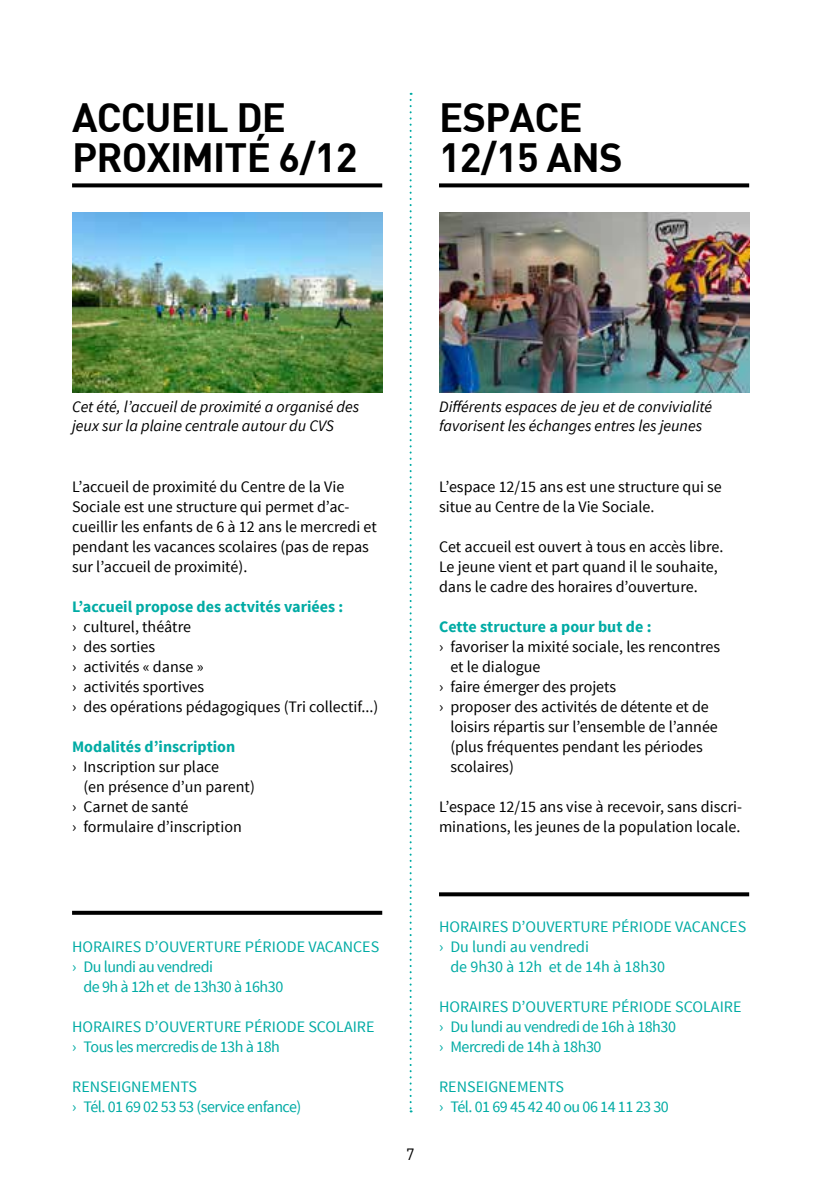
<style>
.page{position:relative;width:840px;height:1191px;background:#fff}
.page>*{position:absolute;margin:0;border:0;box-sizing:border-box;transform-origin:0 0}
.t1{font:40px/40px "DIN Bold";letter-spacing:-.02em;color:#000}
.t2{font:16px/20px "Source Sans Pro";color:#000}
.t3{font:16px/20px "Source Sans Pro";letter-spacing:-.03em;color:#00aba4}
.t4{font:16px/20px "Source Sans Pro";color:#00aba4}
.t5{font:italic 16px/19.2px "Source Sans Pro";color:#000}
.t6{font:700 16px "Source Sans Pro";color:#00aba4}
.t7{font:16px "DIN";color:#000}
</style>
<div class="page">
<hr style="left:0;top:0;width:1px;height:1191px;background:#00aba4">
<svg style="left:72px;top:183px;width:310px;height:4px"></svg>
<svg style="left:439px;top:183px;width:309px;height:4px"></svg>
<svg style="left:72px;top:910px;width:310px;height:4px"></svg>
<svg style="left:439px;top:892px;width:309px;height:4px"></svg>
<img style="left:72px;top:212px;width:310px;height:180px">
<img style="left:439px;top:212px;width:309px;height:180px">
<svg style="left:409px;top:93px;width:2px;height:1019px"></svg>
<h1 class="t1" style="left:72px;top:96px;width:287px">ACCUEIL DE<br>PROXIMITÉ 6/12</h1>
<h1 class="t1" style="left:439px;top:96px;width:185px">ESPACE<br>12/15 ANS</h1>
<p class="t5" style="left:72px;top:397px;width:288px">Cet été, l’accueil de proximité a organisé des jeux sur la plaine centrale autour du CVS</p>
<p class="t5" style="left:439px;top:397px;width:274px">Différents espaces de jeu et de convivialité favorisent les échanges entres les jeunes</p>
<p class="t2" style="left:72px;top:477px;width:306px">L’accueil de proximité du Centre de la Vie Sociale est une structure qui permet d’ac&shy;cueillir les enfants de 6 à 12 ans le mercredi et pendant les vacances scolaires (pas de repas sur l’accueil de proximité).</p>
<p class="t6" style="left:72px;top:596px;width:273px">L’accueil propose des actvités variées :</p>
<p class="t2" style="left:72px;top:617px;width:307px">› culturel, théâtre<br>› des sorties<br>› activités « danse »<br>› activités sportives<br>› des opérations pédagogiques (Tri collectif...)</p>
<p class="t6" style="left:72px;top:736px;width:165px">Modalités d’inscription</p>
<p class="t2" style="left:72px;top:757px;width:148px">› Inscription sur place</p>
<p class="t2" style="left:83px;top:777px;width:173px">(en présence d’un parent)</p>
<p class="t2" style="left:72px;top:797px;width:118px">› Carnet de santé</p>
<p class="t2" style="left:72px;top:817px;width:171px">› formulaire d’inscription</p>
<p class="t2" style="left:439px;top:477px;width:284px">L’espace 12/15 ans est une structure qui se situe au Centre de la Vie Sociale.</p>
<p class="t2" style="left:439px;top:537px;width:286px">Cet accueil est ouvert à tous en accès libre.<br>Le jeune vient et part quand il le souhaite, dans le cadre des horaires d’ouverture.</p>
<p class="t6" style="left:439px;top:616px;width:214px">Cette structure a pour but de :</p>
<p class="t2" style="left:439px;top:637px;width:282px">› favoriser la mixité sociale, les rencontres</p>
<p class="t2" style="left:450px;top:657px;width:92px">et le dialogue</p>
<p class="t2" style="left:439px;top:677px;width:178px">› faire émerger des projets</p>
<p class="t2" style="left:439px;top:697px;width:271px">› proposer des activités de détente et de</p>
<p class="t2" style="left:450px;top:717px;width:269px">loisirs répartis sur l’ensemble de l’année</p>
<p class="t2" style="left:450px;top:737px;width:254px">(plus fréquentes pendant les périodes</p>
<p class="t2" style="left:450px;top:757px;width:65px">scolaires)</p>
<p class="t2" style="left:439px;top:797px;width:304px">L’espace 12/15 ans vise à recevoir, sans discri&shy;minations, les jeunes de la population locale.</p>
<p class="t4" style="left:72px;top:937px;width:308px">HORAIRES D’OUVERTURE PÉRIODE VACANCES</p>
<p class="t3" style="left:72px;top:957px;width:142px">› Du lundi au vendredi</p>
<p class="t3" style="left:83px;top:977px;width:201px">de 9h à 12h et de 13h30 à 16h30</p>
<p class="t4" style="left:72px;top:1017px;width:304px">HORAIRES D’OUVERTURE PÉRIODE SCOLAIRE › Tous les mercredis de 13h à 18h</p>
<p class="t3" style="left:72px;top:1077px;width:231px">RENSEIGNEMENTS<br>› Tél. 01 69 02 53 53 (service enfance)</p>
<p class="t7" style="left:406px;top:1143px;width:10px">7</p>
<p class="t4" style="left:439px;top:917px;width:308px">HORAIRES D’OUVERTURE PÉRIODE VACANCES</p>
<p class="t4" style="left:439px;top:937px;width:151px">› Du lundi au vendredi</p>
<p class="t4" style="left:450px;top:957px;width:216px">de 9h30 à 12h et de 14h à 18h30</p>
<p class="t3" style="left:439px;top:997px;width:304px">HORAIRES D’OUVERTURE PÉRIODE SCOLAIRE › Du lundi au vendredi de 16h à 18h30<br>› Mercredi de 14h à 18h30</p>
<p class="t3" style="left:439px;top:1077px;width:231px">RENSEIGNEMENTS<br>› Tél. 01 69 45 42 40 ou 06 14 11 23 30</p>
</div>
